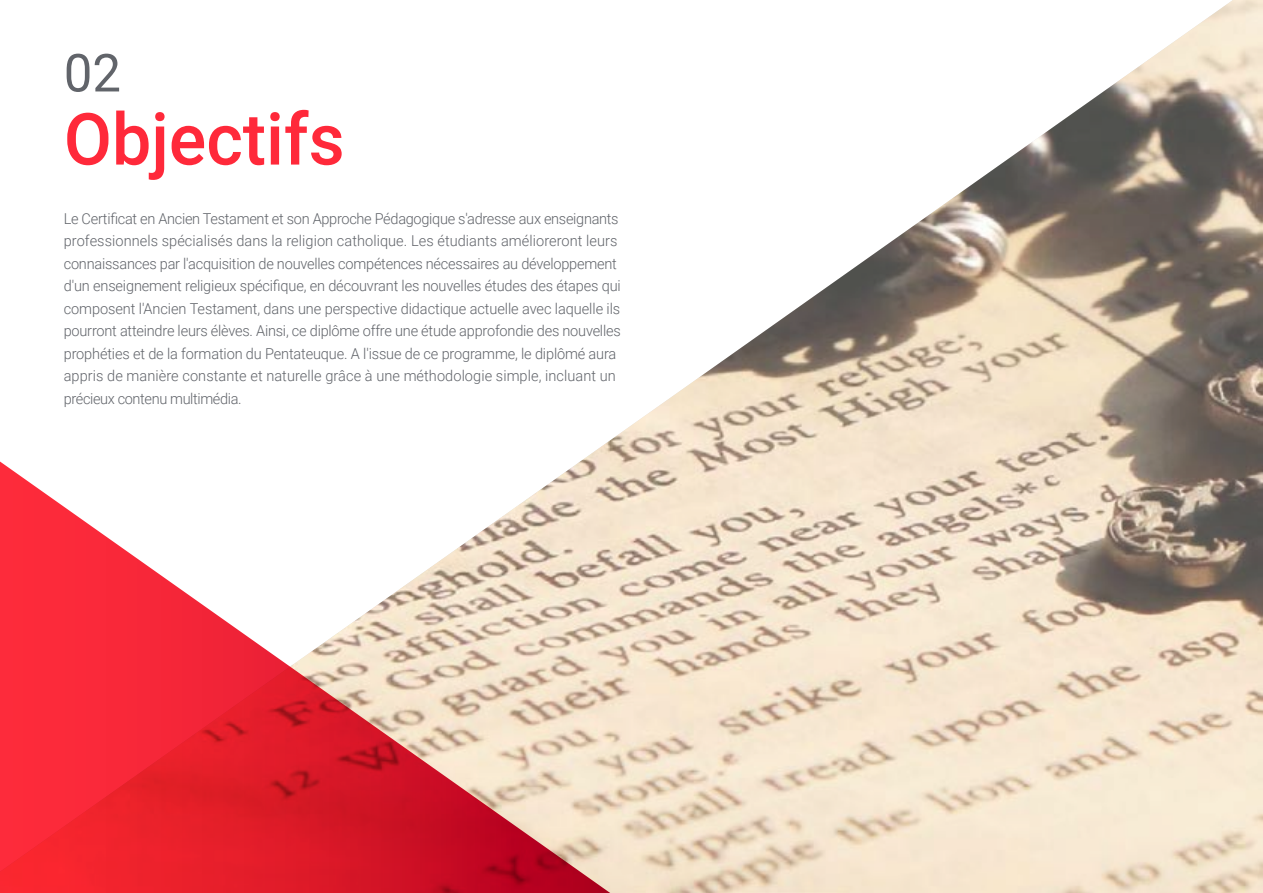
<style>
.page{position:relative;width:1263px;height:893px;background:#fff}
.page>*{position:absolute;margin:0;border:0;box-sizing:border-box;transform-origin:0 0}
.t1{font:500 72px "Roboto";color:#ff293a}
.t2{font:52.5px "Roboto";color:#61646a}
.t3{font:300 15px/22.5px "Roboto";letter-spacing:-.01em;color:#61646a}
</style>
<div class="page">
<img style="left:602px;top:0;width:661px;height:893px">
<svg style="left:0;top:446px;width:640px;height:447px"></svg>
<h2 class="t2" style="left:64px;top:36px;width:59px">02</h2>
<h1 class="t1" style="left:64px;top:89px;width:282px">Objectifs</h1>
<p class="t3" style="left:64px;top:207px;width:559px">Le Certificat en Ancien Testament et son Approche Pédagogique s'adresse aux enseignants professionnels spécialisés dans la religion catholique. Les étudiants amélioreront leurs connaissances par l'acquisition de nouvelles compétences nécessaires au développement d'un enseignement religieux spécifique, en découvrant les nouvelles études des étapes qui composent l'Ancien Testament, dans une perspective didactique actuelle avec laquelle ils pourront atteindre leurs élèves. Ainsi, ce diplôme offre une étude approfondie des nouvelles prophéties et de la formation du Pentateuque. A l'issue de ce programme, le diplômé aura appris de manière constante et naturelle grâce à une méthodologie simple, incluant un précieux contenu multimédia.</p>
</div>
